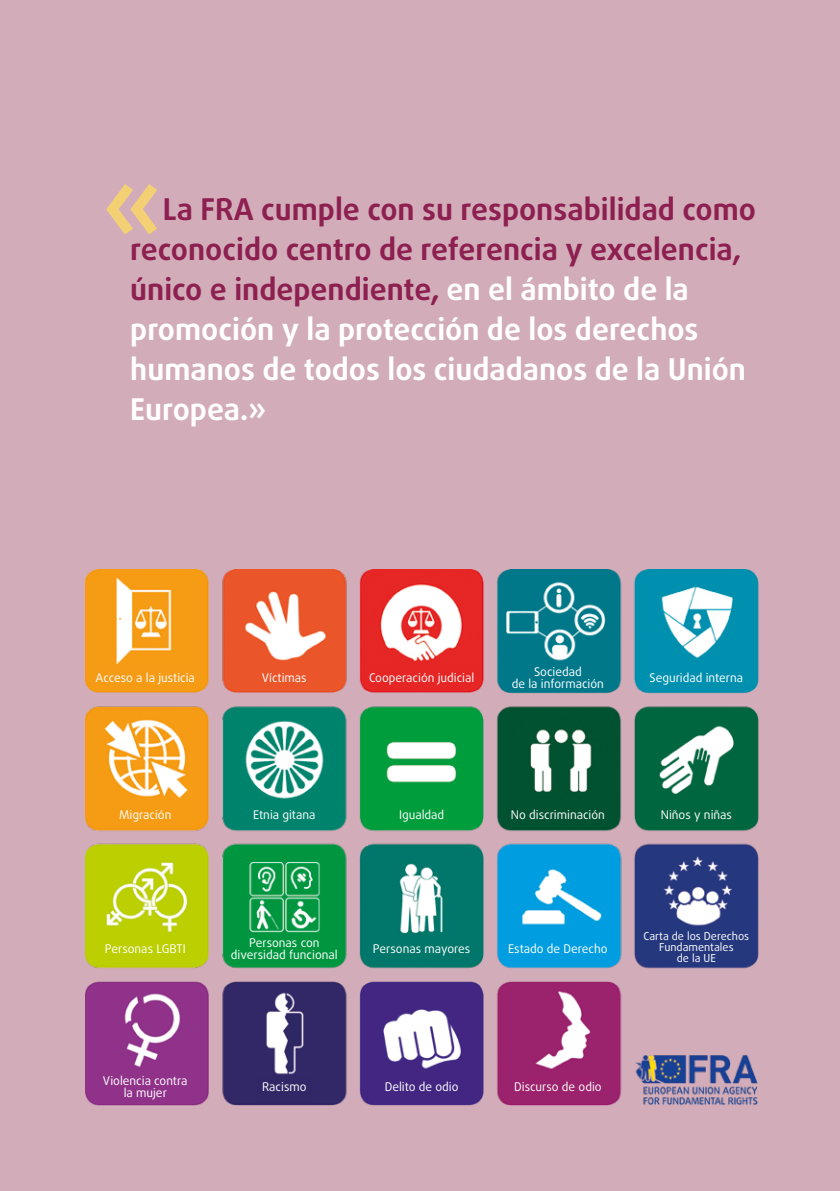
<style>
.page{position:relative;width:840px;height:1191px;background:#fff}
.page>*{position:absolute;margin:0;border:0;box-sizing:border-box;transform-origin:0 0}
.motto{font:700 100px "Daxline Pro";color:#f3d074}
.motto-2{font:700 30px/40px "Daxline Pro";color:#8d2050}
.icons{font:12px/12px "Daxline Pro";color:#fff;text-align:center}
.icons-2{font:11px/11px "Daxline Pro";color:#fff;text-align:center}
.s1{color:#fff}
</style>
<div class="page">
<div style="left:0;top:0;width:839px;height:1191px;background:#d2adb9"></div>
<img style="left:85px;top:570px;width:674px;height:536px">
<p class="motto" style="left:102px;top:137px;width:62px">«</p>
<p class="motto-2" style="left:130px;top:189px;width:627px;text-indent:32px">La FRA cumple con su responsabilidad como reconocido centro de referencia y excelencia, único e independiente, <span class="s1">en el ámbito de la promoción y la protección de los derechos humanos de todos los ciudadanos de la Unión Europea.»</span></p>
<p class="icons" style="left:96px;top:671px;width:101px">Acceso a la justicia</p>
<p class="icons" style="left:262px;top:671px;width:46px">Víctimas</p>
<p class="icons" style="left:369px;top:671px;width:107px">Cooperación judicial</p>
<p class="icons" style="left:511px;top:665px;width:94px">Sociedad<br>de la información</p>
<p class="icons" style="left:649px;top:671px;width:95px">Seguridad interna</p>
<p class="icons" style="left:119px;top:808px;width:54px">Migración</p>
<p class="icons" style="left:105px;top:942px;width:82px">Personas LGBTI</p>
<p class="icons" style="left:253px;top:808px;width:64px">Etnia gitana</p>
<p class="icons" style="left:399px;top:808px;width:47px">Igualdad</p>
<p class="icons" style="left:510px;top:808px;width:95px">No discriminación</p>
<p class="icons" style="left:660px;top:808px;width:73px">Niños y niñas</p>
<p class="icons" style="left:231px;top:936px;width:108px">Personas con diversidad funcional</p>
<p class="icons" style="left:373px;top:942px;width:99px">Personas mayores</p>
<p class="icons" style="left:508px;top:942px;width:101px">Estado de Derecho</p>
<p class="icons-2" style="left:643px;top:931px;width:107px">Carta de los Derechos<br>Fundamentales<br>de la UE</p>
<p class="icons" style="left:103px;top:1075px;width:86px">Violencia contra la mujer</p>
<p class="icons" style="left:262px;top:1081px;width:46px">Racismo</p>
<p class="icons" style="left:384px;top:1081px;width:75px">Delito de odio</p>
<p class="icons" style="left:514px;top:1081px;width:89px">Discurso de odio</p>
</div>
